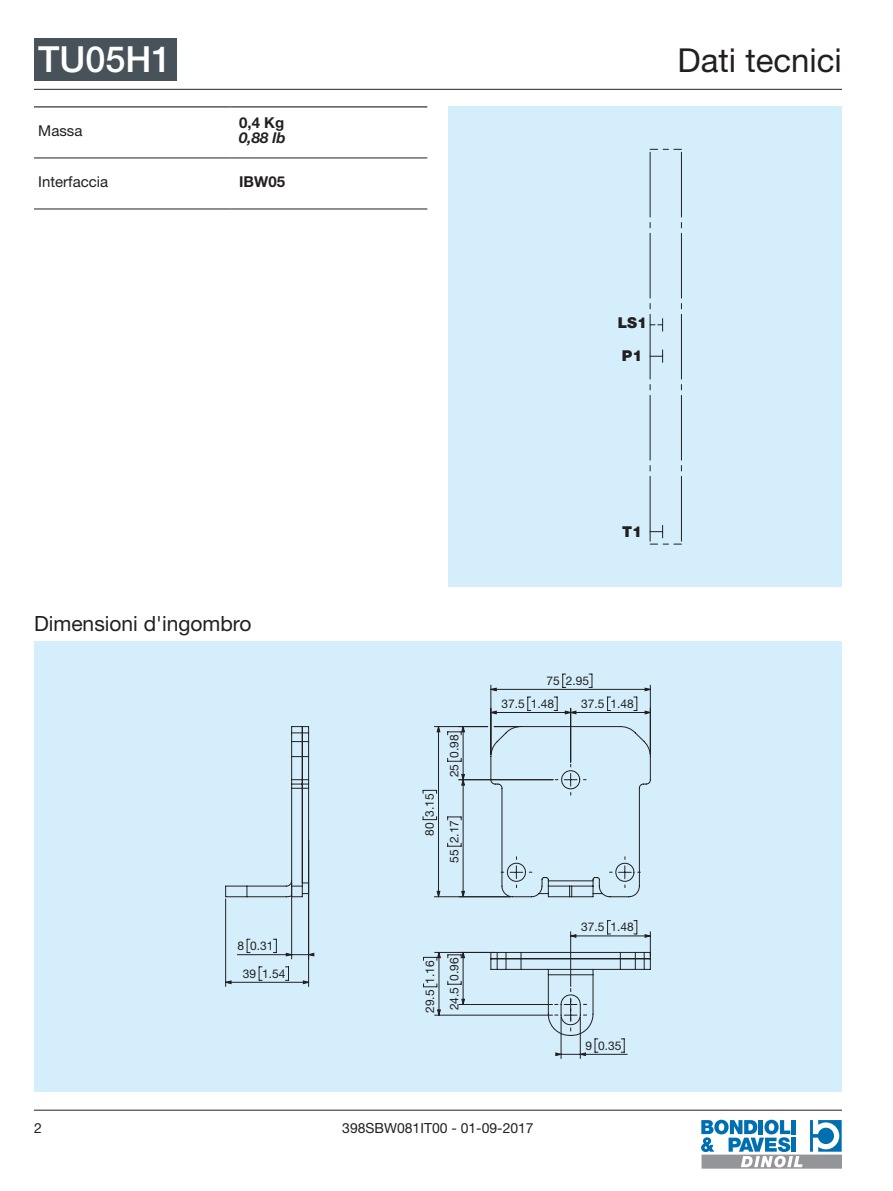
<style>
.page{position:relative;width:893px;height:1191px;background:#fff}
.page>*{position:absolute;margin:0;border:0;box-sizing:border-box;transform-origin:0 0}
.t1{font:500 36px "Helvetica Neue LT Std";color:#fff}
.mastro_testata{font:33px "Helvetica Neue LT Std";color:#231f20}
.box_modulo{font:21px "Helvetica Neue LT Std";color:#231f20}
.box_modulo-2{font:15px "Helvetica Neue LT Std";color:#231f20}
.box_modulo-3{font:italic 700 15px/15px "Helvetica Neue LT Std";color:#231f20}
.box_modulo-4{font:900 15px "Helvetica Neue LT Std";color:#231f20}
.box_modulo-5{font:700 15px "Helvetica Neue LT Std";color:#231f20}
.codice{font:13.95px "Helvetica Neue LT Std";color:#231f20}
.numero_pagina{font:13.95px "Helvetica Neue LT Std";color:#231f20}
.box_modulo-6{font:12px "Helvetica Neue LT Std";color:#231f20}
.s1{font-style:normal}
</style>
<div class="page">
<hr style="left:34px;top:89px;width:808px;height:1px;background:#231f20">
<hr style="left:34px;top:1109px;width:808px;height:1px;background:#231f20">
<svg style="left:701px;top:1119px;width:141px;height:49px"></svg>
<div style="left:34px;top:38px;width:143px;height:43px;background:#475359"></div>
<hr style="left:34px;top:106px;width:197px;height:1px;background:#231f20">
<hr style="left:231px;top:106px;width:196px;height:1px;background:#231f20">
<hr style="left:34px;top:158px;width:197px;height:1px;background:#231f20">
<hr style="left:231px;top:158px;width:196px;height:1px;background:#231f20">
<hr style="left:34px;top:209px;width:197px;height:1px;background:#231f20">
<hr style="left:231px;top:209px;width:196px;height:1px;background:#231f20">
<div style="left:449px;top:106px;width:393px;height:481px;background:#d4effb"></div>
<svg style="left:650px;top:149px;width:32px;height:396px"></svg>
<div style="left:34px;top:641px;width:808px;height:450px;background:#d4effb"></div>
<hr style="left:561px;top:1017px;width:1px;height:41px;background:#231f20">
<hr style="left:580px;top:1017px;width:1px;height:41px;background:#231f20">
<hr style="left:291px;top:883px;width:1px;height:76px;background:#231f20">
<hr style="left:225px;top:899px;width:1px;height:87px;background:#231f20">
<hr style="left:308px;top:840px;width:1px;height:146px;background:#231f20">
<svg style="left:225px;top:939px;width:89px;height:45px"></svg>
<svg style="left:225px;top:726px;width:84px;height:171px"></svg>
<svg style="left:423px;top:674px;width:228px;height:382px"></svg>
<p class="t1" style="left:38px;top:38px;width:135px">TU05H1</p>
<p class="mastro_testata" style="left:678px;top:41px;width:166px">Dati tecnici</p>
<p class="box_modulo-2" style="left:38px;top:121px;width:46px">Massa</p>
<p class="box_modulo-3" style="left:239px;top:115px;width:48px"><span class="s1">0,4 Kg<br></span>0,88 lb</p>
<p class="box_modulo-2" style="left:38px;top:172px;width:71px">Interfaccia</p>
<p class="box_modulo-5" style="left:239px;top:172px;width:47px">IBW05</p>
<p class="box_modulo" style="left:34px;top:611px;width:219px">Dimensioni d'ingombro</p>
<p class="box_modulo-6" style="left:237px;top:938px;width:38px">8 0.31</p>
<p class="box_modulo-6" style="left:243px;top:966px;width:44px">39 1.54</p>
<p class="box_modulo-4" style="left:618px;top:314px;width:31px">LS1</p>
<p class="box_modulo-4" style="left:622px;top:347px;width:22px">P1</p>
<p class="box_modulo-4" style="left:622px;top:522px;width:22px">T1</p>
<p class="box_modulo-6" style="left:422px;top:836px;width:44px;rotate:-90deg">80 3.15</p>
<p class="box_modulo-6" style="left:447px;top:777px;width:44px;rotate:-90deg">25 0.98</p>
<p class="box_modulo-6" style="left:447px;top:862px;width:44px;rotate:-90deg">55 2.17</p>
<p class="box_modulo-6" style="left:423px;top:1013px;width:54px;rotate:-90deg">29.5 1.16</p>
<p class="box_modulo-6" style="left:447px;top:1010px;width:54px;rotate:-90deg">24.5 0.96</p>
<p class="box_modulo-6" style="left:546px;top:673px;width:44px">75 2.95</p>
<p class="box_modulo-6" style="left:501px;top:696px;width:54px">37.5 1.48</p>
<p class="box_modulo-6" style="left:581px;top:696px;width:54px">37.5 1.48</p>
<p class="box_modulo-6" style="left:581px;top:919px;width:54px">37.5 1.48</p>
<p class="box_modulo-6" style="left:585px;top:1038px;width:38px">9 0.35</p>
<p class="numero_pagina" style="left:34px;top:1119px;width:9px">2</p>
<p class="codice" style="left:342px;top:1119px;width:193px">398SBW081IT00 - 01-09-2017</p>
</div>
